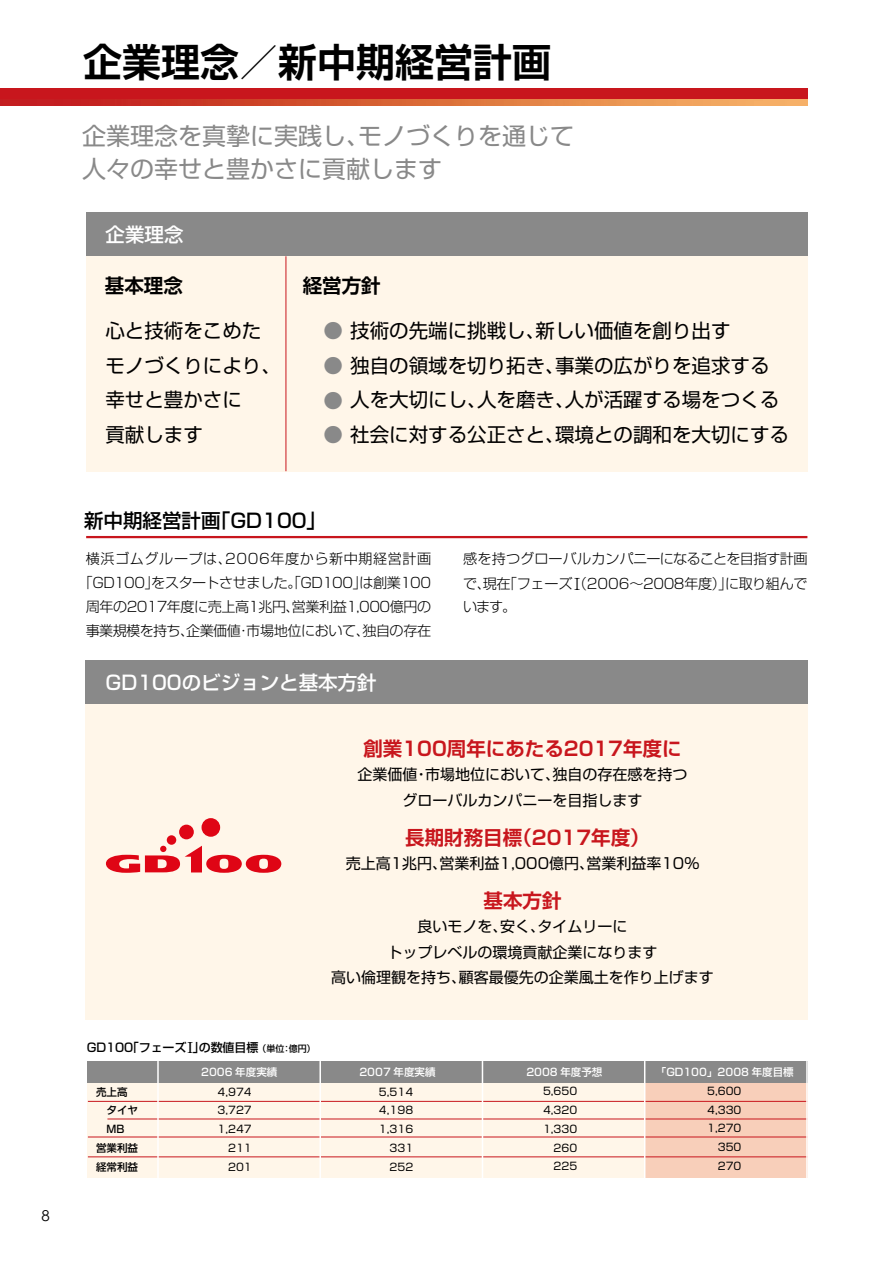
<style>
.page{position:relative;width:893px;height:1263px;background:#fff}
.page>*{position:absolute;margin:0;border:0;box-sizing:border-box;transform-origin:0 0}
.t1{font:700 39px "Shin Go Pro De";color:#000}
.t2{font:24px/33px "Shin Go Pro";color:#898989}
.t3{font:19.5px/34.5px "Shin Go Pro";color:#000}
.t4{font:700 19.5px "Shin Go Pro De";color:#c8161d}
.t5{font:500 19.5px "Shin Go Pro";color:#fff}
.t6{font:500 19.5px "Shin Go Pro";color:#000}
.t7{font:700 19.5px "Shin Go Pro De";color:#000}
.t8{font:15px/25.5px "Shin Go Pro";color:#000}
.t9{font:15px "Century Gothic";color:#000}
.t10{font:300 14.1px/24px "Shin Go Pro";letter-spacing:-.03em;color:#000}
.t11{font:300 14.1px "Shin Go Pro";letter-spacing:.04em;color:#000}
.t12{font:500 12px "Shin Go Pro";letter-spacing:-.01em;color:#000}
.t13{font:10.5px/18.8px "G Shin Go Pro";color:#000;text-align:right}
.t14{font:500 10.5px "G Shin Go Pro";color:#fff}
.t15{font:500 10.5px/18.8px "G Shin Go Pro";color:#000}
.t16{font:500 9px "Shin Go Pro";color:#000}
.s1{color:#898989}
.s2{font-family:"Ryumin Pro";font-size:16.5px}
.s3{font-family:"Ryumin Pro";font-size:15px}
</style>
<div class="page">
<img style="left:0;top:99px;width:807px;height:7px">
<div style="left:0;top:89px;width:807px;height:10px;background:#c8161d"></div>
<hr style="left:86px;top:536px;width:721px;height:2px;background:#c8161d">
<div style="left:87px;top:1061px;width:720px;height:117px;background:#fff6e9"></div>
<div style="left:645px;top:1061px;width:162px;height:117px;background:#f8cfba"></div>
<div style="left:87px;top:1061px;width:720px;height:22px;background:#898989"></div>
<hr style="left:88px;top:1101px;width:719px;height:1px;background:#c8161d">
<hr style="left:107px;top:1118px;width:700px;height:1px;background:#c8161d">
<hr style="left:88px;top:1136px;width:719px;height:1px;background:#c8161d">
<hr style="left:88px;top:1156px;width:719px;height:1px;background:#c8161d">
<hr style="left:157px;top:1061px;width:2px;height:117px;background:#fff">
<hr style="left:319px;top:1061px;width:2px;height:117px;background:#fff">
<hr style="left:482px;top:1061px;width:1px;height:117px;background:#fff">
<hr style="left:644px;top:1061px;width:1px;height:117px;background:#fff">
<hr style="left:806px;top:1061px;width:2px;height:117px;background:#fff">
<div style="left:86px;top:212px;width:721px;height:260px;background:#fff6e9"></div>
<div style="left:86px;top:212px;width:721px;height:44px;background:#898989"></div>
<hr style="left:286px;top:256px;width:1px;height:215px;background:#c8161d">
<div style="left:85px;top:660px;width:723px;height:360px;background:#fff6e9"></div>
<div style="left:85px;top:660px;width:723px;height:44px;background:#898989"></div>
<svg style="left:106px;top:846px;width:175px;height:27px"></svg>
<div style="left:167px;top:835px;width:9px;height:10px;background:#df0515;border-radius:50%"></div>
<div style="left:179px;top:825px;width:15px;height:14px;background:#df0515;border-radius:50%"></div>
<div style="left:202px;top:818px;width:18px;height:19px;background:#df0515;border-radius:50%"></div>
<p class="t9" style="left:42px;top:1207px;width:10px">8</p>
<h1 class="t1" style="left:83px;top:30px;width:469px">企業理念／新中期経営計画</h1>
<h2 class="t2" style="left:358px;top:116px;width:218px">モノづくりを通じて</h2>
<h2 class="t2" style="left:82px;top:116px;width:362px">企業理念を真摯に実践し、<br>人々の幸せと豊かさに貢献します</h2>
<h3 class="t5" style="left:106px;top:218px;width:79px">企業理念</h3>
<h3 class="t7" style="left:105px;top:270px;width:79px">基本理念</h3>
<h3 class="t3" style="left:105px;top:311px;width:177px">心と技術をこめたモノづくりにより、幸せと豊かさに<br>貢献します</h3>
<h3 class="t7" style="left:303px;top:270px;width:79px">経営方針</h3>
<h3 class="t3" style="left:535px;top:311px;width:196px">新しい価値を創り出す</h3>
<h3 class="t3" style="left:323px;top:311px;width:223px"><span class="s1">●</span> 技術の先端に挑戦し、</h3>
<h3 class="t3" style="left:555px;top:346px;width:216px">事業の広がりを追求する</h3>
<h3 class="t3" style="left:323px;top:346px;width:243px"><span class="s1">●</span> 独自の領域を切り拓き、</h3>
<h3 class="t3" style="left:565px;top:380px;width:216px">人が活躍する場をつくる</h3>
<h3 class="t3" style="left:477px;top:380px;width:99px">人を磨き、</h3>
<h3 class="t3" style="left:323px;top:380px;width:165px"><span class="s1">●</span> 人を大切にし、</h3>
<h3 class="t3" style="left:323px;top:415px;width:243px"><span class="s1">●</span> 社会に対する公正さと、</h3>
<h3 class="t3" style="left:555px;top:415px;width:235px">環境との調和を大切にする</h3>
<h3 class="t6" style="left:84px;top:504px;width:138px">新中期経営計画</h3>
<h3 class="t6" style="left:211px;top:504px;width:117px">「GD100「</h3>
<p class="t10" style="left:79px;top:545px;width:354px;text-indent:7px">横浜ゴムグループは、<br>「GD100 をスタートさせました。「GD100 は創業100</p>
<p class="t11" style="left:225px;top:547px;width:207px">2006年度から新中期経営計画</p>
<p class="t10" style="left:86px;top:569px;width:347px;text-indent:59px">」<br>周年の2017年度に売上高1兆円営業利益1,000億円の</p>
<p class="t10" style="left:86px;top:593px;width:347px;text-indent:200px">、<br>事業規模を持ち企業価値市場地位において独自の存在</p>
<p class="t10" style="left:356px;top:617px;width:16px">、</p>
<p class="t10" style="left:353px;top:569px;width:16px">」</p>
<p class="t10" style="left:236px;top:617px;width:16px">・</p>
<p class="t10" style="left:180px;top:617px;width:16px">、</p>
<h3 class="t5" style="left:106px;top:667px;width:273px">GD100のビジョンと基本方針</h3>
<p class="t10" style="left:463px;top:544px;width:346px;line-height:25.2px;text-align:right">感を持つグローバルカンパニーになることを目指す計画に取り組んで</p>
<p class="t10" style="left:503px;top:570px;width:231px">「フェーズ<span class="s2">I</span> 2006～2008年度）」</p>
<p class="t10" style="left:573px;top:570px;width:16px">（</p>
<p class="t10" style="left:463px;top:570px;width:49px">で現在</p>
<p class="t10" style="left:463px;top:570px;width:55px;line-height:22.8px;text-indent:13px">、<br>います。</p>
<h3 class="t4" style="left:363px;top:733px;width:320px">創業100周年にあたる2017年度に</h3>
<p class="t8" style="left:553px;top:760px;width:136px">独自の存在感を持つ</p>
<p class="t8" style="left:403px;top:760px;width:241px;text-indent:-45px">企業価値<br>グローバルカンパニーを目指します</p>
<h3 class="t4" style="left:512px;top:821px;width:139px">（2017年度(</h3>
<p class="t8" style="left:425px;top:760px;width:136px">市場地位において、</p>
<p class="t8" style="left:414px;top:760px;width:16px">・</p>
<h3 class="t4" style="left:405px;top:821px;width:118px">長期財務目標</h3>
<p class="t8" style="left:440px;top:849px;width:156px">営業利益1,000億円、</p>
<p class="t8" style="left:587px;top:849px;width:114px">営業利益率10％</p>
<p class="t8" style="left:346px;top:849px;width:103px">売上高1兆円、</p>
<h3 class="t4" style="left:484px;top:885px;width:79px">基本方針</h3>
<p class="t8" style="left:538px;top:912px;width:91px">タイムリーに</p>
<p class="t8" style="left:500px;top:912px;width:46px">安く、</p>
<p class="t8" style="left:418px;top:912px;width:91px">良いモノを、</p>
<p class="t8" style="left:388px;top:937px;width:271px">トップレベルの環境貢献企業になります</p>
<p class="t8" style="left:459px;top:963px;width:256px">顧客最優先の企業風土を作り上げます</p>
<p class="t8" style="left:331px;top:963px;width:136px">高い倫理観を持ち、</p>
<p class="t12" style="left:127px;top:1037px;width:79px">「フェーズ<span class="s3">I</span>」</p>
<p class="t12" style="left:199px;top:1037px;width:61px">の数値目標</p>
<p class="t12" style="left:87px;top:1037px;width:48px">GD100</p>
<p class="t15" style="left:96px;top:1081px;width:43px">売上高　タイヤ　MB<br>営業利益経常利益</p>
<p class="t13" style="left:218px;top:1081px;width:36px">4,974<br>3,727<br>1,247<br>211<br>201</p>
<p class="t13" style="left:379px;top:1081px;width:36px">5,514<br>4,198<br>1,316<br>331<br>252</p>
<p class="t13" style="left:543px;top:1081px;width:36px">5,650<br>4,320<br>1,330<br>260<br>225</p>
<p class="t13" style="left:707px;top:1080px;width:36px">5,600<br>4,330<br>1,270<br>350<br>270</p>
<p class="t16" style="left:258px;top:1041px;width:28px">（単位</p>
<p class="t16" style="left:289px;top:1041px;width:28px">億円(</p>
<p class="t16" style="left:282px;top:1041px;width:10px">：</p>
<p class="t14" style="left:656px;top:1064px;width:139px">「GD100」2008 年度目標</p>
<p class="t14" style="left:201px;top:1064px;width:78px">2006 年度実績</p>
<p class="t14" style="left:359px;top:1064px;width:78px">2007 年度実績</p>
<p class="t14" style="left:526px;top:1064px;width:78px">2008 年度予想</p>
</div>
